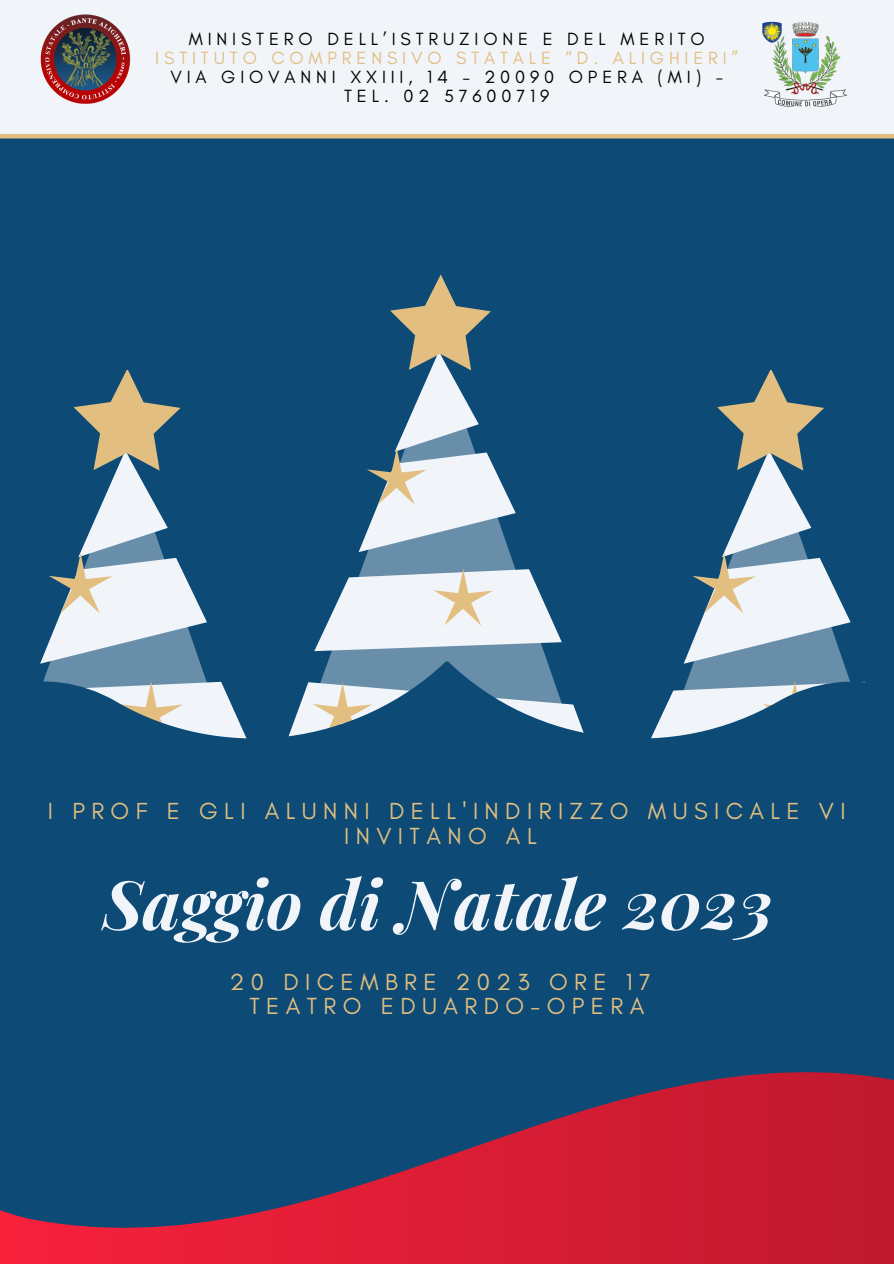
<style>
.page{position:relative;width:894px;height:1264px;background:#fff}
.page>*{position:absolute;margin:0;border:0;box-sizing:border-box;transform-origin:0 0}
.t1{font:italic 700 67.8px "Playfair Display";color:#f1f5f9}
.t2{font:23.7px/24.2px "Glacial Indifference";letter-spacing:.27em;color:#e2bf81;text-align:center}
.t3{font:18px/19.2px "Glacial Indifference";letter-spacing:.27em;color:#000;text-align:center}
.t4{font:18px "Glacial Indifference";letter-spacing:.27em;color:#e2bf81}
</style>
<div class="page">
<div style="left:0;top:0;width:893px;height:1263px;background:#0d4a75"></div>
<svg style="left:41px;top:370px;width:166px;height:291px"></svg>
<svg style="left:685px;top:370px;width:165px;height:291px"></svg>
<svg style="left:314px;top:511px;width:248px;height:150px"></svg>
<svg style="left:358px;top:274px;width:157px;height:278px"></svg>
<svg style="left:314px;top:568px;width:247px;height:83px;background:#c2d0d9"></svg>
<svg style="left:40px;top:661px;width:825px;height:78px"></svg>
<div style="left:0;top:0;width:893px;height:134px;background:#f1f5f9"></div>
<img style="left:40px;top:15px;width:91px;height:89px">
<img style="left:762px;top:21px;width:85px;height:85px">
<svg style="left:0;top:1072px;width:893px;height:191px"></svg>
<hr style="left:0;top:134px;width:893px;height:4px;background:#e2bf81">
<p class="t3" style="left:189px;top:29px;width:517px">MINISTERO DELL’ISTRUZIONE E DEL MERITO</p>
<p class="t4" style="left:155px;top:47px;width:584px">ISTITUTO COMPRENSIVO STATALE “D. ALIGHIERI”</p>
<p class="t3" style="left:170px;top:67px;width:554px">VIA GIOVANNI XXIII, 14 – 20090 OPERA (MI) -<br>TEL. 02 57600719</p>
<p class="t2" style="left:48px;top:799px;width:798px">I PROF E GLI ALUNNI DELL'INDIRIZZO MUSICALE VI<br>INVITANO AL</p>
<p class="t1" style="left:103px;top:856px;width:672px">Saggio di Natale 2023</p>
<p class="t2" style="left:230px;top:969px;width:422px">20 DICEMBRE 2023 ORE 17</p>
<p class="t2" style="left:249px;top:993px;width:396px">TEATRO EDUARDO-OPERA</p>
</div>
